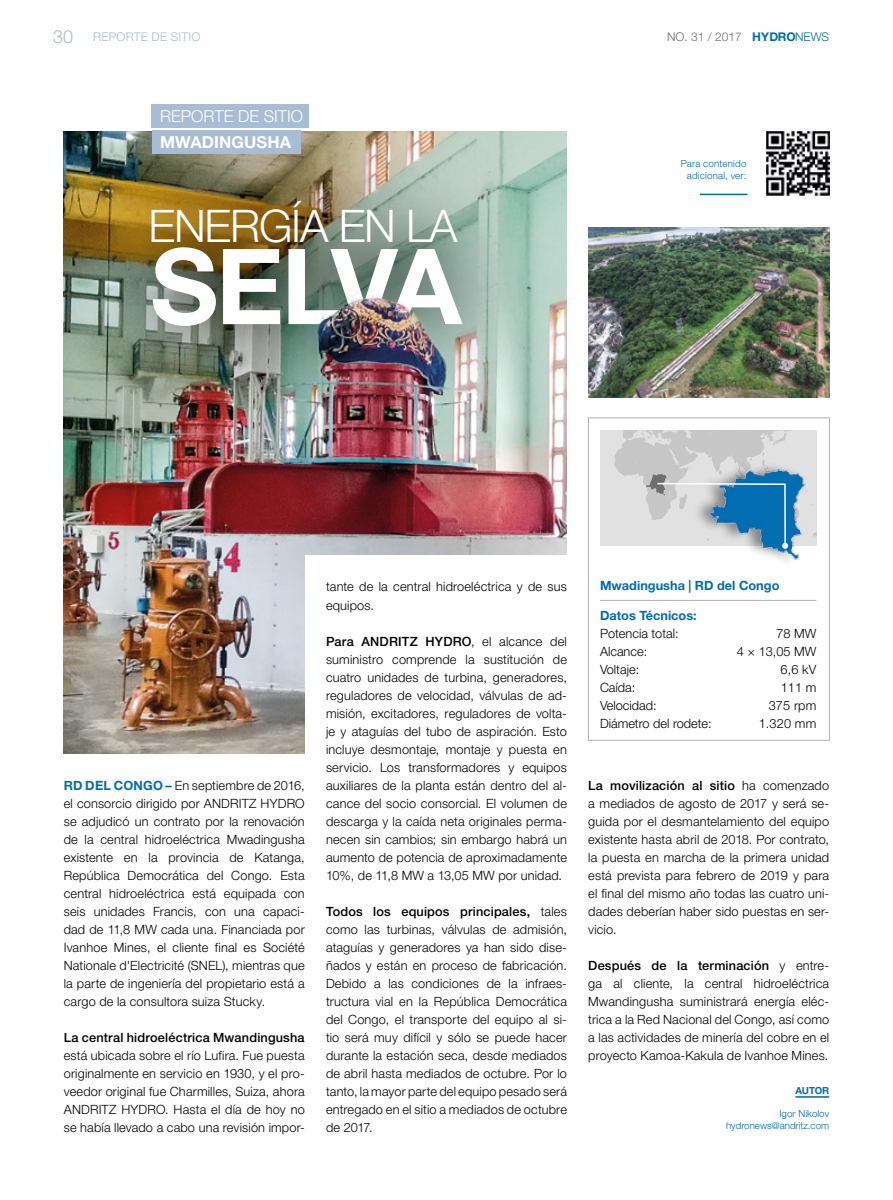
<style>
.page{position:relative;width:893px;height:1200px;background:#fff}
.page>*{position:absolute;margin:0;border:0;box-sizing:border-box;transform-origin:0 0}
.t1{font:700 105px "Helvetica Neue LT Std";letter-spacing:-.05em;color:#fff}
.t2{font:300 45px "Helvetica Neue LT Std";letter-spacing:-.025em;color:#fff}
.t3{font:300 16.5px "Helvetica Neue LT Std";color:#fff}
.t4{font:700 16.5px "Helvetica Neue LT Std";letter-spacing:.005em;color:#fff}
.t5{font:300 12.75px/18px "Helvetica Neue LT Std";letter-spacing:.01em;color:#000;text-align:justify}
.t6{font:700 12.75px "Helvetica Neue LT Std";color:#006db1}
.t7{font:500 12.75px "Helvetica Neue LT Std";letter-spacing:.015em;color:#000}
.t8{font:300 12px "Helvetica Neue LT Std";color:#706f6f}
.t9{font:300 12px "Helvetica Neue LT Std";letter-spacing:.025em;color:#a9bcd5}
.t10{font:300 9.75px/12px "Helvetica Neue LT Std";color:#006db1;text-align:right}
.t11{font:300 9.75px/12px "Helvetica Neue LT Std";letter-spacing:.02em;color:#006db1;text-align:right}
.t12{font:700 9.75px "Helvetica Neue LT Std";letter-spacing:-.02em;color:#006db1}
.s1{font-size:18px}
.s2{font-weight:700;color:#006db1}
.s3{color:#006db1}
.s4{font-weight:500}
</style>
<div class="page">
<div style="left:588px;top:417px;width:242px;height:323px;border:1px solid #b3b2b2"></div>
<div style="left:600px;top:430px;width:216px;height:115px;background:#e1e1e1"></div>
<hr style="left:600px;top:600px;width:216px;height:1px;background:#b3b2b2">
<img style="left:750px;top:548px;width:49px;height:13px">
<svg style="left:614px;top:430px;width:202px;height:118px"></svg>
<img style="left:64px;top:131px;width:503px;height:622px">
<img style="left:78px;top:132px;width:455px;height:271px">
<img style="left:305px;top:287px;width:153px;height:106px">
<div style="left:305px;top:555px;width:273px;height:402px;background:#fff"></div>
<div style="left:152px;top:130px;width:149px;height:24px;background:#a9bcd5"></div>
<div style="left:152px;top:104px;width:157px;height:23px;background:#a9bcd5"></div>
<hr style="left:795px;top:1095px;width:34px;height:2px;background:#006db1">
<img style="left:588px;top:227px;width:242px;height:171px">
<img style="left:766px;top:131px;width:64px;height:64px">
<hr style="left:700px;top:194px;width:47px;height:1px;background:#006db1">
<p class="t9" style="left:53px;top:29px;width:149px"><span class="s1">30</span> REPORTE DE SITIO</p>
<p class="t8" style="left:667px;top:29px;width:163px">NO. 31 / 2017 <span class="s2">HYDRO</span><span class="s3">NEWS</span></p>
<p class="t3" style="left:160px;top:106px;width:144px">REPORTE DE SITIO</p>
<p class="t4" style="left:160px;top:132px;width:132px">MWADINGUSHA</p>
<h2 class="t2" style="left:149px;top:198px;width:311px">ENERGÍA EN LA</h2>
<h1 class="t1" style="left:150px;top:221px;width:313px">SELVA</h1>
<p class="t11" style="left:681px;top:157px;width:67px">Para contenido adicional, ver:</p>
<p class="t5" style="left:64px;top:775px;width:242px"><span class="s2">RD DEL CONGO –</span> En septiembre de 2016, el consorcio dirigido por ANDRITZ HYDRO se adjudicó un contrato por la renovación de la central hidroeléctrica Mwadingusha existente en la provincia de Katanga, República Democrática del Congo. Esta central hidroeléctrica está equipada con seis unidades Francis, con una capaci&shy;dad de 11,8 MW cada una. Financiada por Ivanhoe Mines, el cliente final es Société Nationale d'Electricité (SNEL), mientras que la parte de ingeniería del propietario está a cargo de la consultora suiza Stucky.</p>
<p class="t7" style="left:64px;top:1029px;width:242px">La central hidroeléctrica Mwandingusha</p>
<p class="t5" style="left:64px;top:1045px;width:242px">está ubicada sobre el río Lufira. Fue puesta originalmente en servicio en 1930, y el pro&shy;veedor original fue Charmilles, Suiza, ahora ANDRITZ HYDRO. Hasta el día de hoy no se había llevado a cabo una revisión impor-</p>
<p class="t5" style="left:326px;top:577px;width:242px">tante de la central hidroeléctrica y de sus equipos.</p>
<p class="t5" style="left:326px;top:631px;width:242px"><span class="s4">Para ANDRITZ HYDRO</span>, el alcance del suministro comprende la sustitución de cuatro unidades de turbina, generadores, reguladores de velocidad, válvulas de ad&shy;misión, excitadores, reguladores de volta&shy;je y ataguías del tubo de aspiración. Esto incluye desmontaje, montaje y puesta en servicio. Los transformadores y equipos auxiliares de la planta están dentro del al&shy;cance del socio consorcial. El volumen de descarga y la caída neta originales perma&shy;necen sin cambios; sin embargo habrá un aumento de potencia de aproximadamente 10%, de 11,8 MW a 13,05 MW por unidad.</p>
<p class="t5" style="left:326px;top:901px;width:242px"><span class="s4">Todos los equipos principales,</span> tales como las turbinas, válvulas de admisión, ataguías y generadores ya han sido dise&shy;ñados y están en proceso de fabricación.<br>Debido a las condiciones de la infraes&shy;tructura vial en la República Democrática del Congo, el transporte del equipo al si&shy;tio será muy difícil y sólo se puede hacer durante la estación seca, desde mediados de abril hasta mediados de octubre. Por lo tanto, la mayor parte del equipo pesado será entregado en el sitio a mediados de octubre de 2017.</p>
<p class="t6" style="left:600px;top:577px;width:181px">Mwadingusha | RD del Congo</p>
<p class="t6" style="left:600px;top:607px;width:98px">Datos Técnicos:</p>
<p class="t5" style="left:600px;top:623px;width:113px;text-align:left">Potencia total:<br>Alcance:<br>Voltaje:<br>Caída:<br>Velocidad:<br>Diámetro del rodete:</p>
<p class="t5" style="left:737px;top:623px;width:81px;text-align:right">78 MW<br>4 × 13,05 MW<br>6,6 kV<br>111 m<br>375 rpm<br>1.320 mm</p>
<p class="t5" style="left:588px;top:775px;width:242px"><span class="s4">La movilización al sitio</span> ha comenzado a mediados de agosto de 2017 y será se&shy;guida por el desmantelamiento del equipo existente hasta abril de 2018. Por contrato, la puesta en marcha de la primera unidad está prevista para febrero de 2019 y para el final del mismo año todas las cuatro uni&shy;dades deberían haber sido puestas en ser&shy;vicio.</p>
<p class="t5" style="left:588px;top:955px;width:242px"><span class="s4">Después de la terminación</span> y entre&shy;ga al cliente, la central hidroeléctrica Mwandingusha suministrará energía eléc&shy;trica a la Red Nacional del Congo, así como a las actividades de minería del cobre en el proyecto Kamoa-Kakula de Ivanhoe Mines.</p>
<p class="t12" style="left:795px;top:1083px;width:35px">AUTOR</p>
<p class="t10" style="left:726px;top:1106px;width:105px">Igor Nikolov hydronews@andritz.com</p>
</div>
